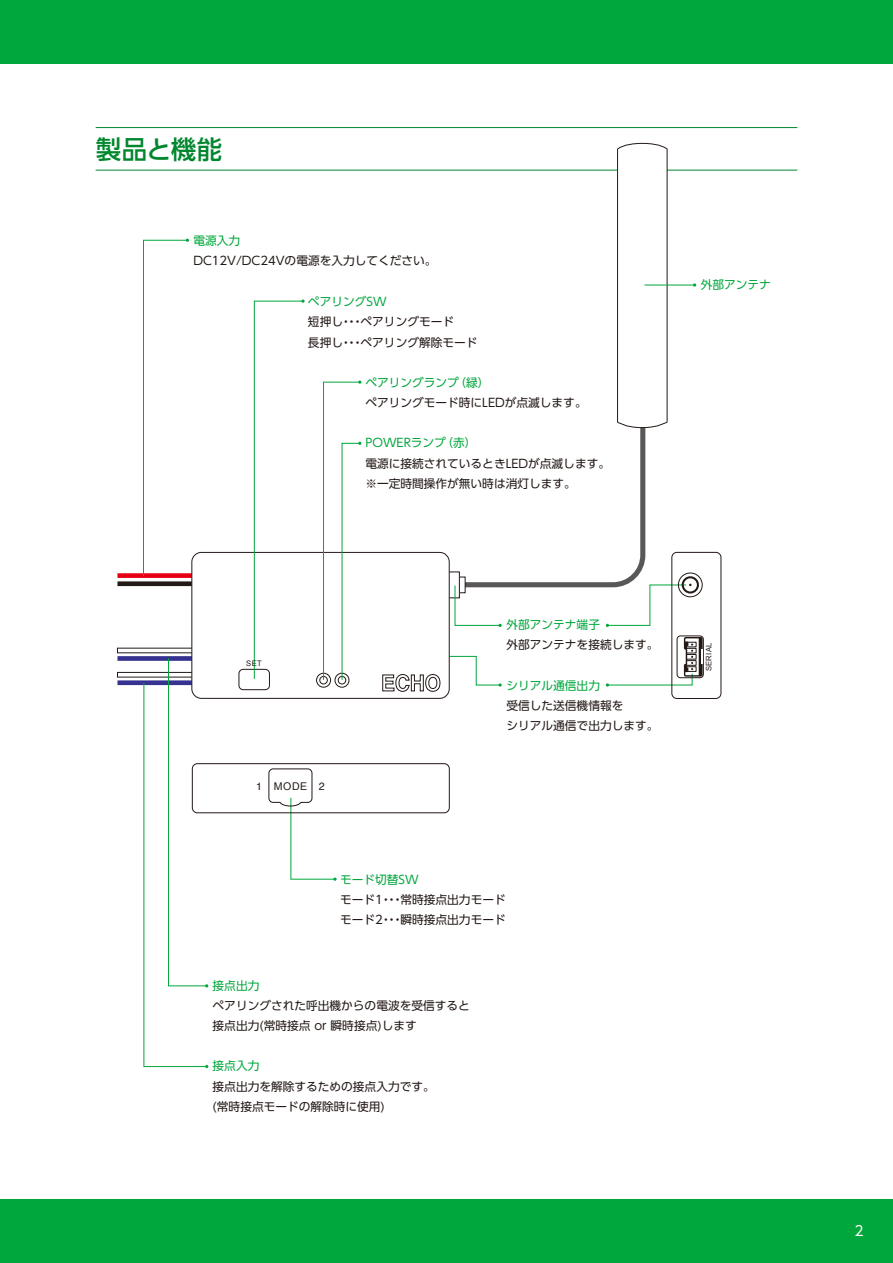
<style>
.page{position:relative;width:893px;height:1263px;background:#fff}
.page>*{position:absolute;margin:0;border:0;box-sizing:border-box;transform-origin:0 0}
.t1{font:500 25.5px "UD Shin Go Pro";letter-spacing:-.01em;color:#00872e}
.t2{font:13.8px "UD Shin Go Pro";color:#fff}
.t3{font:11.7px/20.2px "UD Shin Go Pro";color:#231916}
.t4{font:11.7px "UD Shin Go Pro";color:#00a73c}
.t5{font:10.65px "Arial";color:#231916}
.t6{font:7.65px "Arial";letter-spacing:.045em;color:#231916}
.s1{font-family:"Helvetica"}
</style>
<div class="page">
<div style="left:0;top:0;width:893px;height:64px;background:#00a73c"></div>
<div style="left:0;top:1199px;width:893px;height:64px;background:#00a73c"></div>
<hr style="left:96px;top:127px;width:701px;height:1px;background:#00872e">
<hr style="left:96px;top:170px;width:701px;height:1px;background:#00872e">
<svg style="left:450px;top:656px;width:52px;height:31px"></svg>
<div style="left:117px;top:581px;width:84px;height:5px;background:#231916"></div>
<div style="left:117px;top:573px;width:84px;height:5px;background:#e60013"></div>
<div style="left:117px;top:656px;width:84px;height:5px;background:#36328f"></div>
<div style="left:117px;top:680px;width:84px;height:5px;background:#36328f"></div>
<div style="left:117px;top:672px;width:84px;height:5px;border:1px solid #231916"></div>
<div style="left:192px;top:552px;width:257px;height:146px;background:#fff;border-radius:10px"></div>
<div style="left:191px;top:552px;width:259px;height:147px;border:1px solid #231916;border-radius:10px"></div>
<svg style="left:382px;top:674px;width:58px;height:18px"></svg>
<div style="left:335px;top:673px;width:14px;height:14px;border:1px solid #231916;border-radius:50%"></div>
<div style="left:338px;top:676px;width:8px;height:8px;border:1px solid #231916;border-radius:50%"></div>
<div style="left:316px;top:673px;width:15px;height:14px;border:1px solid #231916;border-radius:50%"></div>
<div style="left:319px;top:676px;width:9px;height:8px;border:1px solid #231916;border-radius:50%"></div>
<div style="left:239px;top:669px;width:31px;height:21px;border:1px solid #231916;border-radius:4px"></div>
<svg style="left:143px;top:239px;width:46px;height:337px"></svg>
<svg style="left:254px;top:299px;width:51px;height:380px"></svg>
<svg style="left:143px;top:658px;width:65px;height:410px"></svg>
<svg style="left:323px;top:380px;width:38px;height:300px"></svg>
<div style="left:677px;top:636px;width:27px;height:42px;border:1px solid #231916;border-radius:3px"></div>
<svg style="left:606px;top:636px;width:97px;height:51px"></svg>
<div style="left:671px;top:552px;width:50px;height:147px;border:1px solid #231916;border-radius:5px"></div>
<div style="left:678px;top:573px;width:24px;height:24px;border:1px solid #231916;border-radius:50%"></div>
<div style="left:682px;top:576px;width:17px;height:17px;border:2px solid #231916;border-radius:50%"></div>
<svg style="left:455px;top:143px;width:241px;height:484px"></svg>
<div style="left:192px;top:763px;width:258px;height:50px;border:1px solid #231916;border-radius:5px"></div>
<svg style="left:268px;top:768px;width:69px;height:113px"></svg>
<h1 class="t1" style="left:96px;top:128px;width:128px">製品と機能</h1>
<p class="t4" style="left:193px;top:231px;width:48px">電源入力</p>
<p class="t3" style="left:193px;top:251px;width:245px">DC12V/DC24Vの電源を入力してください。</p>
<p class="t4" style="left:308px;top:292px;width:80px">ペアリングSW</p>
<p class="t3" style="left:308px;top:311px;width:171px">短押し・・・ペアリングモード<br>長押し・・・ペアリング解除モード</p>
<p class="t4" style="left:365px;top:373px;width:126px">ペアリングランプ（緑）</p>
<p class="t3" style="left:365px;top:392px;width:223px">ペアリングモード時にLEDが点滅します。</p>
<p class="t4" style="left:365px;top:434px;width:113px">POWERランプ（赤）</p>
<p class="t3" style="left:365px;top:453px;width:246px">電源に接続されているときLEDが点滅します。※一定時間操作が無い時は消灯します。</p>
<p class="t4" style="left:701px;top:275px;width:72px">外部アンテナ</p>
<p class="t6" style="left:246px;top:658px;width:17px">SET</p>
<p class="t5" style="left:256px;top:779px;width:70px"><span class="s1">1</span> MODE <span class="s1">2</span></p>
<p class="t4" style="left:506px;top:615px;width:95px">外部アンテナ端子</p>
<p class="t3" style="left:506px;top:634px;width:154px">外部アンテナを接続します。</p>
<p class="t4" style="left:506px;top:676px;width:95px">シリアル通信出力</p>
<p class="t3" style="left:506px;top:695px;width:154px">受信した送信機情報を<br>シリアル通信で出力します。</p>
<p class="t4" style="left:340px;top:870px;width:80px">モード切替SW</p>
<p class="t3" style="left:340px;top:889px;width:167px">モード1・・・常時接点出力モードモード2・・・瞬時接点出力モード</p>
<p class="t4" style="left:213px;top:976px;width:48px">接点出力</p>
<p class="t3" style="left:213px;top:995px;width:259px">ペアリングされた呼出機からの電波を受信すると接点出力(常時接点 or 瞬時接点)します</p>
<p class="t4" style="left:213px;top:1056px;width:48px">接点入力</p>
<p class="t3" style="left:213px;top:1076px;width:224px">接点出力を解除するための接点入力です。(常時接点モードの解除時に使用)</p>
<p class="t6" style="left:704px;top:671px;width:30px;rotate:-90deg">SERIAL</p>
<p class="t2" style="left:854px;top:1219px;width:11px">2</p>
</div>
